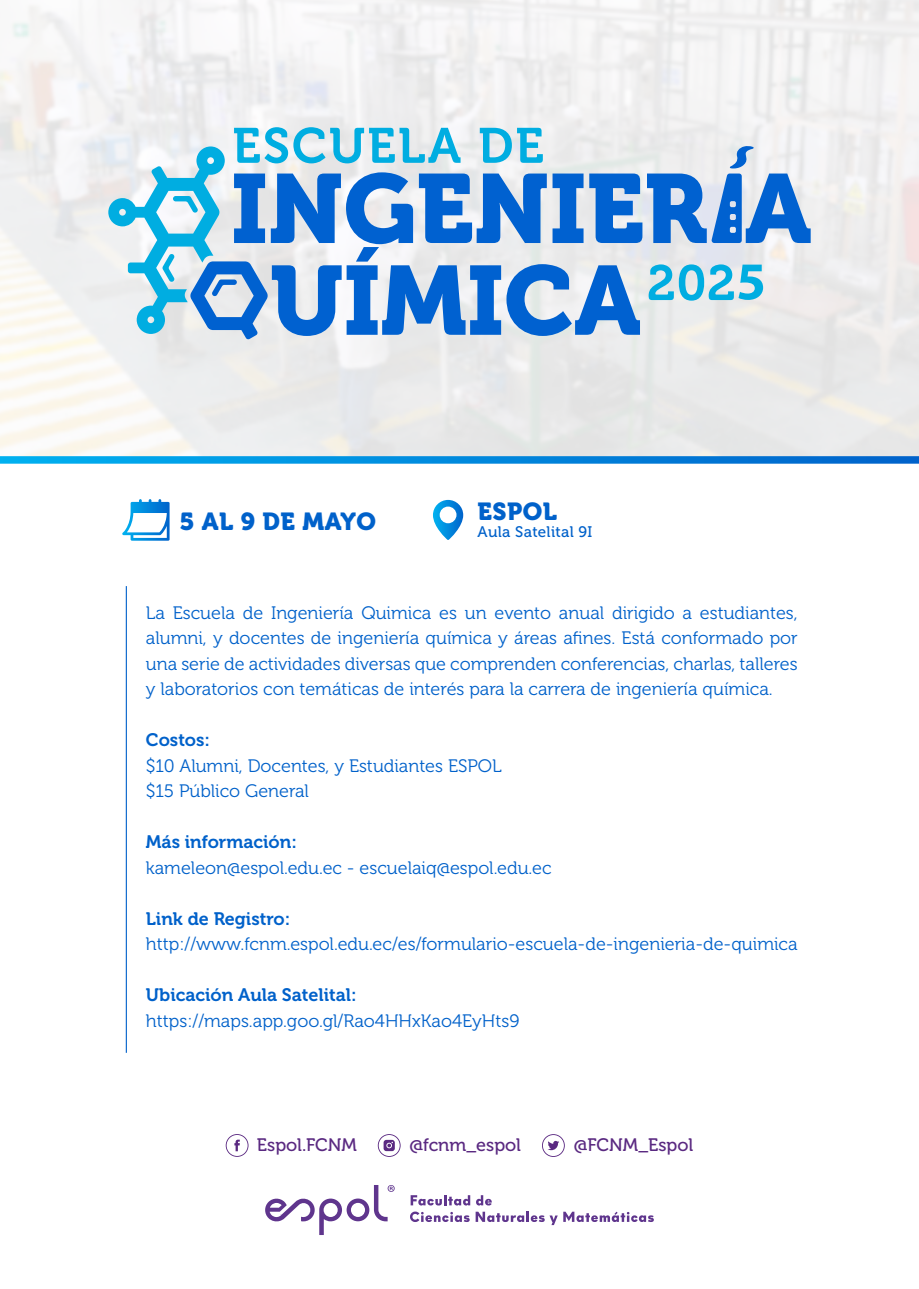
<style>
.page{position:relative;width:919px;height:1289px;background:#fff}
.page>*{position:absolute;margin:0;border:0;box-sizing:border-box;transform-origin:0 0}
.t1{font:24.45px "Museo 900";letter-spacing:.02em;color:#0061ca}
.t2{font:18px/25.5px "Museo 300";color:#0061ca;text-align:justify}
.t3{font:18px "Museo 700";color:#0061ca}
.t4{font:18px "Museo 500";color:#5a2981}
.t5{font:15.3px "Museo 500";letter-spacing:.02em;color:#0061ca}
</style>
<div class="page">
<img style="left:0;top:0;width:918px;height:456px">
<hr style="left:126px;top:586px;width:1px;height:466px;background:#0061ca">
<svg style="left:122px;top:499px;width:47px;height:41px"></svg>
<svg style="left:433px;top:500px;width:30px;height:40px"></svg>
<svg style="left:226px;top:1134px;width:22px;height:22px"></svg>
<svg style="left:542px;top:1134px;width:22px;height:22px"></svg>
<svg style="left:378px;top:1134px;width:22px;height:22px"></svg>
<svg style="left:0;top:456px;width:918px;height:7px;background:#068bdd"></svg>
<svg style="left:410px;top:1195px;width:60px;height:10px"></svg>
<svg style="left:476px;top:1195px;width:15px;height:10px"></svg>
<svg style="left:410px;top:1211px;width:59px;height:10px"></svg>
<svg style="left:475px;top:1211px;width:82px;height:13px"></svg>
<svg style="left:563px;top:1211px;width:90px;height:10px"></svg>
<svg style="left:265px;top:1185px;width:129px;height:49px"></svg>
<svg style="left:108px;top:127px;width:702px;height:212px"></svg>
<h1 class="t1" style="left:179px;top:507px;width:198px">5 AL 9 DE MAYO</h1>
<h1 class="t1" style="left:477px;top:498px;width:81px">ESPOL</h1>
<p class="t5" style="left:477px;top:523px;width:116px">Aula Satelital 9I</p>
<p class="t2" style="left:146px;top:600px;width:653px">La Escuela de Ingeniería Quimica es un evento anual dirigido a estudiantes, alumni, y docentes de ingeniería química y áreas afines. Está conformado por una serie de actividades diversas que comprenden conferencias, charlas, talleres y laboratorios con temáticas de interés para la carrera de ingeniería química.</p>
<p class="t3" style="left:146px;top:730px;width:66px">Costos:</p>
<p class="t2" style="left:146px;top:753px;width:357px">$10 Alumni, Docentes, y Estudiantes ESPOL $15 Público General</p>
<p class="t3" style="left:146px;top:832px;width:152px">Más información:</p>
<p class="t2" style="left:146px;top:855px;width:407px">kameleon@espol.edu.ec - escuelaiq@espol.edu.ec</p>
<p class="t3" style="left:146px;top:908px;width:146px">Link de Registro:</p>
<p class="t2" style="left:146px;top:931px;width:653px">http://www.fcnm.espol.edu.ec/es/formulario-escuela-de-ingenieria-de-quimica</p>
<p class="t3" style="left:146px;top:985px;width:212px">Ubicación Aula Satelital:</p>
<p class="t2" style="left:146px;top:1008px;width:375px">https://maps.app.goo.gl/Rao4HHxKao4EyHts9</p>
<p class="t4" style="left:257px;top:1135px;width:101px">Espol.FCNM</p>
<p class="t4" style="left:409px;top:1135px;width:113px">@fcnm_espol</p>
<p class="t4" style="left:573px;top:1135px;width:121px">@FCNM_Espol</p>
</div>
